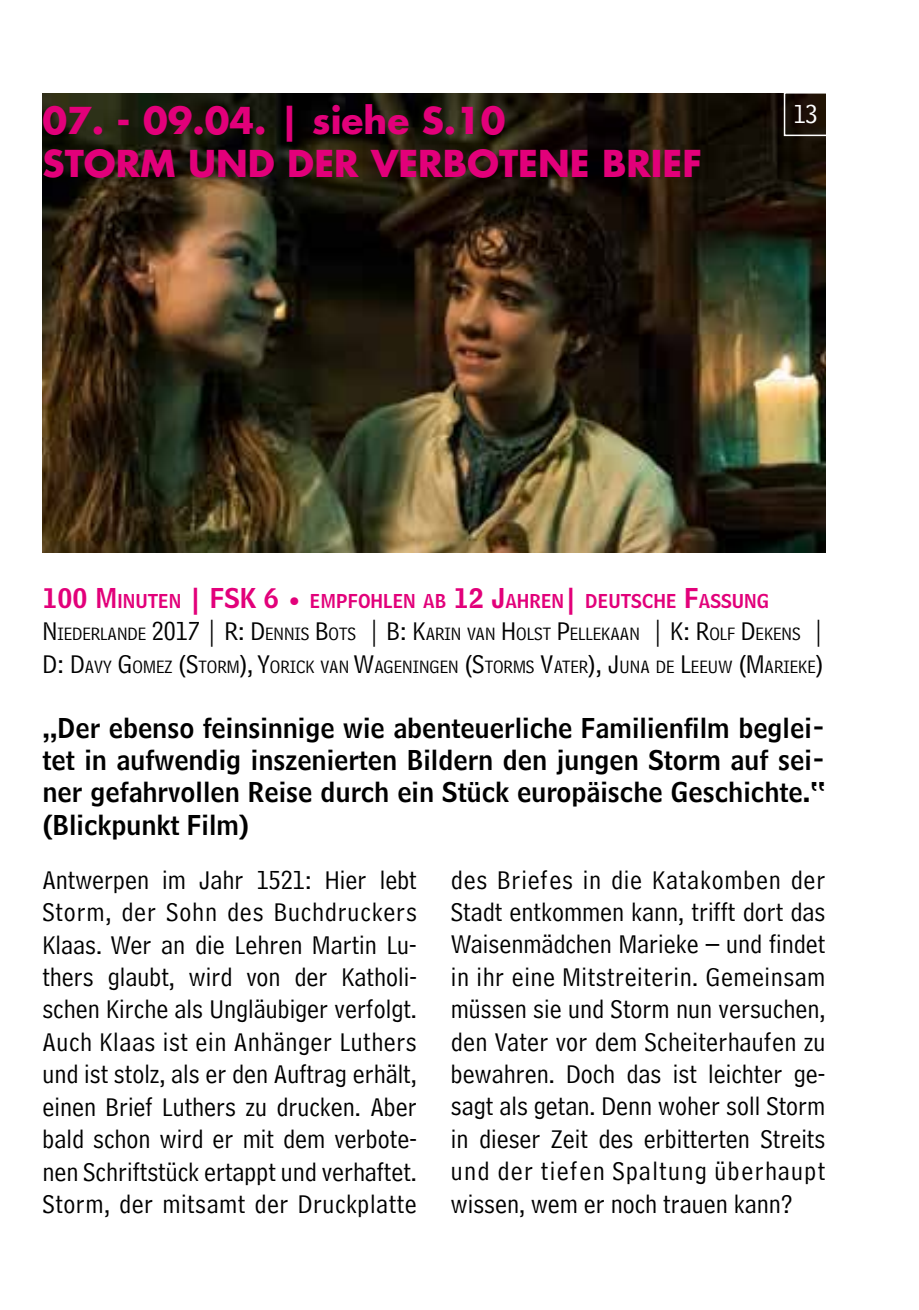
<style>
.page{position:relative;width:919px;height:1310px;background:#fff}
.page>*{position:absolute;margin:0;border:0;box-sizing:border-box;transform-origin:0 0}
.t1{font:700 36px/43.2px "Futura Std";color:#e2007a}
.t2{font:27px/32.4px "Bell Centennial Address";letter-spacing:.02em;color:#000;text-align:justify}
.t3{font:27px/32.4px "Bell Centennial Name And Number";color:#000;text-align:justify}
.t4{font:27px "Bell Centennial Address";color:#fff}
.t5{font:18.9px/32.4px "Bell Centennial Address";color:#000}
.t6{font:18.9px "Bell Centennial Name And Number";color:#e2007a}
.s1{font-size:27px}
.s2{font-family:"Bell Centennial Sub Caption";font-size:27px}
</style>
<div class="page">
<img style="left:42px;top:94px;width:783px;height:459px">
<div style="left:783px;top:92px;width:44px;height:44px;border:2px solid #fff"></div>
<h1 class="t1" style="left:42px;top:98px;width:661px">07. - 09.04. | siehe S.10<br>STORM UND DER VERBOTENE BRIEF</h1>
<p class="t4" style="left:793px;top:98px;width:25px">13</p>
<p class="t6" style="left:42px;top:589px;width:728px"><span class="s1">100 M</span>INUTEN <span class="s1">| FSK 6</span> <span class="s2">•</span> EM PFOHLEN AB <span class="s1">12 J</span>AHREN<span class="s1">|</span> DEUTSCHE <span class="s1">F</span>ASSUNG</p>
<p class="t5" style="left:42px;top:618px;width:784px"><span class="s1">N</span> IEDERLANDE <span class="s1">2017 | R: D</span>ENNIS <span class="s1">B</span>OTS <span class="s1">| B: K</span>ARIN VAN <span class="s1">H</span> OLST <span class="s1">P</span>ELLEKAAN <span class="s1">| K: R</span>OLF <span class="s1">D</span>EKENS <span class="s1">|<br>D: D</span>AVY <span class="s1">G</span>OMEZ <span class="s1">(S</span>TORM<span class="s1">), Y</span>ORICK VAN <span class="s1">W</span>AG ENINGEN <span class="s1">(S</span>TORMS <span class="s1">V</span>ATER<span class="s1">), J</span>UNA DE <span class="s1">L</span>EEUW <span class="s1">(M</span>ARIEKE<span class="s1">)</span></p>
<p class="t3" style="left:42px;top:711px;width:784px">„Der ebenso feinsinnige wie abenteuerliche Familienfilm beglei&shy;tet in aufwendig inszenierten Bildern den jungen Storm auf sei&shy;ner gefahrvollen Reise durch ein Stück europäische Geschichte.“ (Blickpunkt Film)</p>
<p class="t2" style="left:451px;top:863px;width:376px">des Briefes in die Katakomben der Stadt entkommen kann, trifft dort das Waisenmädchen Marieke – und findet in ihr eine Mitstreiterin. Gemeinsam müssen sie und Storm nun versuchen, den Vater vor dem Scheiterhaufen zu bewahren. Doch das ist leichter ge&shy;sagt als getan. Denn woher soll Storm in dieser Zeit des erbitterten Streits und der tiefen Spaltung überhaupt wissen, wem er noch trauen kann?</p>
<p class="t2" style="left:42px;top:863px;width:376px">Antwerpen im Jahr 1521: Hier lebt Storm, der Sohn des Buchdruckers Klaas. Wer an die Lehren Martin Lu&shy;thers glaubt, wird von der Katholi&shy;schen Kirche als Ungläubiger verfolgt.<br>Auch Klaas ist ein Anhänger Luthers und ist stolz, als er den Auftrag erhält, einen Brief Luthers zu drucken. Aber bald schon wird er mit dem verbote&shy;nen Schriftstück ertappt und verhaftet.<br>Storm, der mitsamt der Druckplatte</p>
</div>
